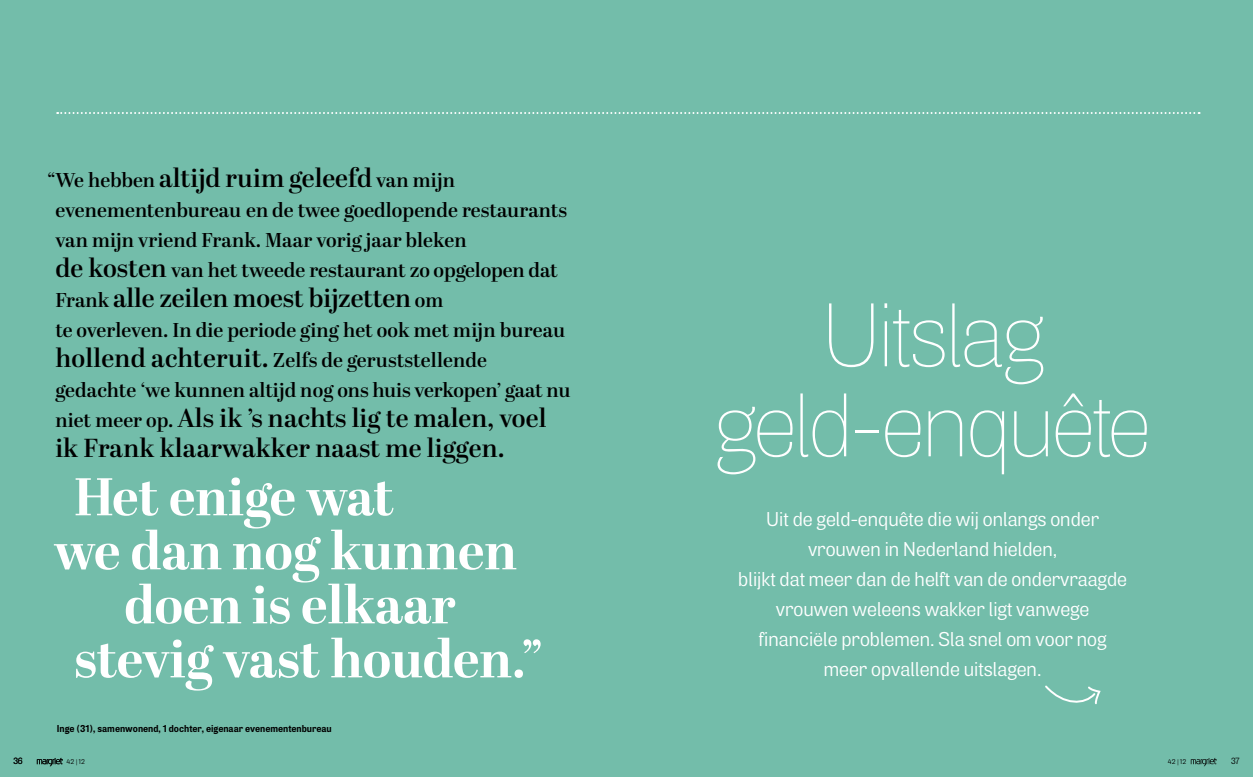
<style>
.page{position:relative;width:1253px;height:777px;background:#fff}
.page>*{position:absolute;margin:0;border:0;box-sizing:border-box;transform-origin:0 0}
.t1{font:100 90px/90px "Air";letter-spacing:-.035em;color:#fff;text-align:center}
.t2{font:700 52.9px "Abril Display";color:#fff}
.t3{font:600 26px/30px "Abril Display";letter-spacing:-.005em;color:#000}
.t4{font:600 20px/30px "Abril Display";color:#000}
.t5{font:20px/30px "Air";color:#fff;text-align:center}
.t6{font:700 10px "Air";color:#000}
.t7{font:9px "Air";color:#000}
.t8{font:7px "Air";color:#000}
.s1{font-size:20px}
.s2{font-size:26px}
.s3{font-size:6.5px}
</style>
<div class="page">
<div style="left:0;top:1px;width:1252px;height:776px;background:#73bdaa"></div>
<svg style="left:57px;top:112px;width:1143px;height:2px"></svg>
<svg style="left:1045px;top:685px;width:56px;height:20px"></svg>
<svg style="left:1191px;top:758px;width:25px;height:8px"></svg>
<svg style="left:37px;top:758px;width:26px;height:8px"></svg>
<h3 class="t3" style="left:47px;top:164px;width:409px"><span class="s1">“We hebben</span> altijd ruim geleefd <span class="s1">van mijn</span></h3>
<p class="t4" style="left:55px;top:196px;width:513px">evenementenbureau en de twee goedlopende restaurants van mijn vriend Frank. Maar vorig jaar bleken<br><span class="s2">de kosten</span> van het tweede restaurant zo opgelopen dat</p>
<h3 class="t3" style="left:55px;top:284px;width:389px"><span class="s1">Frank</span> alle zeilen moest bijzetten <span class="s1">om</span></h3>
<p class="t4" style="left:55px;top:316px;width:517px">te overleven. In die periode ging het ook met mijn bureau <span class="s2">hollend achteruit.</span> Zelfs de geruststellende gedachte ‘we kunnen altijd nog ons huis verkopen’ gaat nu</p>
<h3 class="t3" style="left:55px;top:404px;width:493px"><span class="s1">niet meer op.</span> Als ik ’s nachts lig te malen, voel ik Frank klaarwakker naast me liggen.</h3>
<h2 class="t2" style="left:74px;top:460px;width:322px">Het enige wat</h2>
<h2 class="t2" style="left:54px;top:514px;width:465px">we dan nog kunnen</h2>
<h2 class="t2" style="left:124px;top:568px;width:333px">doen is elkaar</h2>
<h2 class="t2" style="left:74px;top:622px;width:471px">stevig vast houden.”</h2>
<p class="t6" style="left:57px;top:722px;width:277px">Inge (31), samenwonend, 1 dochter, eigenaar evenementenbureau</p>
<h1 class="t1" style="left:714px;top:292px;width:438px">Uitslag geld-enquête</h1>
<p class="t5" style="left:738px;top:505px;width:390px">Uit de geld-enquête die wij onlangs onder vrouwen in Nederland hielden,<br>blijkt dat meer dan de helft van de ondervraagde vrouwen weleens wakker ligt vanwege financiële problemen. Sla snel om voor nog meer opvallende uitslagen.</p>
<p class="t7" style="left:13px;top:755px;width:11px">36</p>
<p class="t8" style="left:67px;top:757px;width:20px">42 <span class="s3">|</span>12</p>
<p class="t8" style="left:1168px;top:757px;width:20px">42 <span class="s3">|</span> 12</p>
<p class="t7" style="left:1231px;top:755px;width:10px">37</p>
</div>
